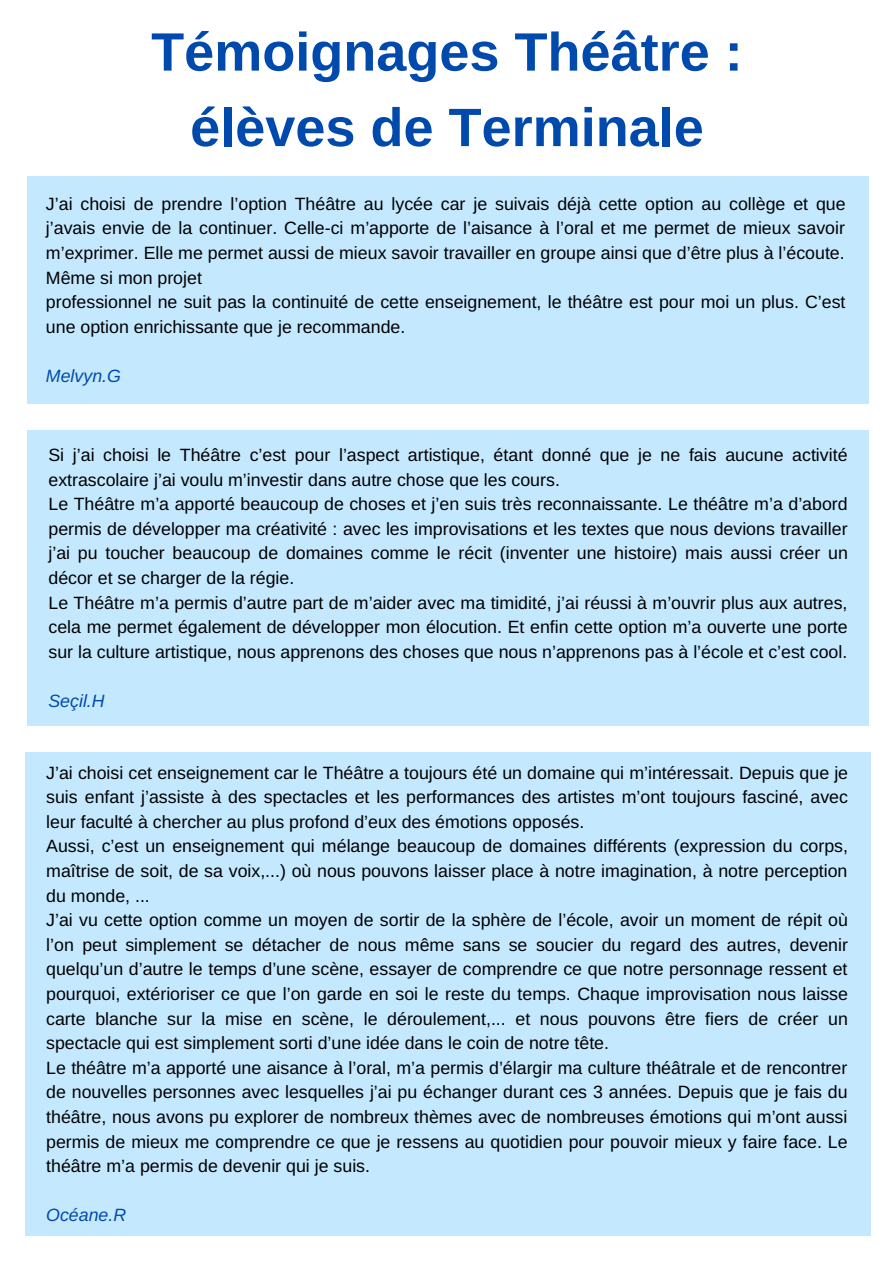
<style>
.page{position:relative;width:894px;height:1264px;background:#fff}
.page>*{position:absolute;margin:0;border:0;box-sizing:border-box;transform-origin:0 0}
.t1{font:700 54px/75.4px "Arimo";color:#004aad;text-align:center}
.t2{font:17.7px/24.6px "Arimo";color:#000}
.t3{font:italic 17.7px "Arimo";color:#004aad}
</style>
<div class="page">
<div style="left:27px;top:176px;width:841px;height:228px;background:#c4e9ff"></div>
<div style="left:27px;top:430px;width:841px;height:295px;background:#c4e9ff"></div>
<div style="left:25px;top:752px;width:845px;height:483px;background:#c4e9ff"></div>
<h1 class="t1" style="left:151px;top:14px;width:593px">Témoignages Théâtre : élèves de Terminale</h1>
<p class="t2" style="left:46px;top:191px;width:801px">J’ai choisi de prendre l’option Théâtre au lycée car je suivais déjà cette option au collège et que j’avais envie de la continuer. Celle-ci m’apporte de l’aisance à l’oral et me permet de mieux savoir m’exprimer. Elle me permet aussi de mieux savoir travailler en groupe ainsi que d’être plus à l’écoute.<br>Même si mon projet<br>professionnel ne suit pas la continuité de cette enseignement, le théâtre est pour moi un plus. C’est une option enrichissante que je recommande.</p>
<p class="t3" style="left:46px;top:366px;width:76px">Melvyn.G</p>
<p class="t2" style="left:48px;top:442px;width:800px">Si j’ai choisi le Théâtre c’est pour l’aspect artistique, étant donné que je ne fais aucune activité extrascolaire j’ai voulu m’investir dans autre chose que les cours.<br>Le Théâtre m’a apporté beaucoup de choses et j’en suis très reconnaissante. Le théâtre m’a d’abord permis de développer ma créativité : avec les improvisations et les textes que nous devions travailler j’ai pu toucher beaucoup de domaines comme le récit (inventer une histoire) mais aussi créer un décor et se charger de la régie.<br>Le Théâtre m’a permis d’autre part de m’aider avec ma timidité, j’ai réussi à m’ouvrir plus aux autres, cela me permet également de développer mon élocution. Et enfin cette option m’a ouverte une porte sur la culture artistique, nous apprenons des choses que nous n’apprenons pas à l’école et c’est cool.</p>
<p class="t3" style="left:48px;top:691px;width:58px">Seçil.H</p>
<p class="t2" style="left:46px;top:760px;width:803px">J’ai choisi cet enseignement car le Théâtre a toujours été un domaine qui m’intéressait. Depuis que je suis enfant j’assiste à des spectacles et les performances des artistes m’ont toujours fasciné, avec leur faculté à chercher au plus profond d’eux des émotions opposés.<br>Aussi, c’est un enseignement qui mélange beaucoup de domaines différents (expression du corps, maîtrise de soit, de sa voix,...) où nous pouvons laisser place à notre imagination, à notre perception du monde, ...<br>J’ai vu cette option comme un moyen de sortir de la sphère de l’école, avoir un moment de répit où l’on peut simplement se détacher de nous même sans se soucier du regard des autres, devenir quelqu’un d’autre le temps d’une scène, essayer de comprendre ce que notre personnage ressent et pourquoi, extérioriser ce que l’on garde en soi le reste du temps. Chaque improvisation nous laisse carte blanche sur la mise en scène, le déroulement,... et nous pouvons être fiers de créer un spectacle qui est simplement sorti d’une idée dans le coin de notre tête.<br>Le théâtre m’a apporté une aisance à l’oral, m’a permis d’élargir ma culture théâtrale et de rencontrer de nouvelles personnes avec lesquelles j’ai pu échanger durant ces 3 années. Depuis que je fais du théâtre, nous avons pu explorer de nombreux thèmes avec de nombreuses émotions qui m’ont aussi permis de mieux me comprendre ce que je ressens au quotidien pour pouvoir mieux y faire face. Le théâtre m’a permis de devenir qui je suis.</p>
<p class="t3" style="left:46px;top:1205px;width:81px">Océane.R</p>
</div>
